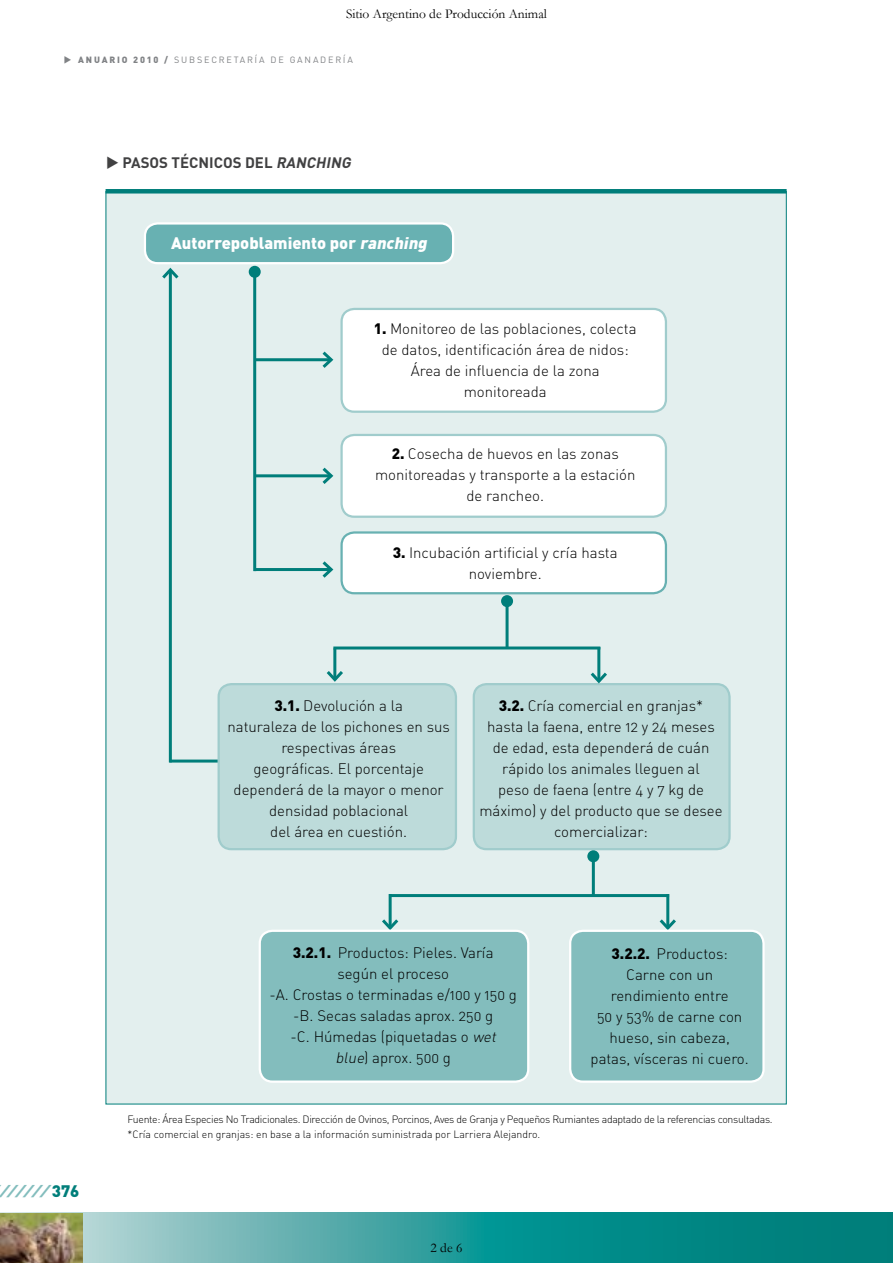
<style>
.page{position:relative;width:893px;height:1263px;background:#fff}
.page>*{position:absolute;margin:0;border:0;box-sizing:border-box;transform-origin:0 0}
.t1{font:900 16.5px "DIN";color:#fff}
.t2{font:italic 900 16.5px "Helvetica Neue";color:#83bdbd}
.t3{font:15px/21px "DIN Light Alternate";color:#000;text-align:center}
.t4{font:700 15px "DIN";color:#414142}
.t5{font:13.5px "Garamond";color:#000}
.t6{font:10.5px/15px "DIN Light Alternate";letter-spacing:-.03em;color:#000}
.t7{font:9px "DIN";letter-spacing:.2em;color:#808285}
.s1{font-weight:900}
.s2{font-style:italic}
.s3{font-family:"DIN";font-weight:900}
.s4{font-family:"DIN";font-style:normal;color:#007e7a}
</style>
<div class="page">
<svg style="left:83px;top:1213px;width:810px;height:50px;background:#349d9c"></svg>
<img style="left:0;top:1213px;width:83px;height:50px">
<div style="left:106px;top:191px;width:681px;height:913px;background:#e3efee;border:1px solid #007e7a"></div>
<hr style="left:106px;top:189px;width:681px;height:4px;background:#007e7a">
<div style="left:145px;top:223px;width:308px;height:40px;background:#68b1b2;border-radius:13px"></div>
<div style="left:144px;top:222px;width:310px;height:42px;border:2px solid #fff;border-radius:13px"></div>
<div style="left:342px;top:309px;width:324px;height:103px;background:#fff;border-radius:13px"></div>
<div style="left:340px;top:308px;width:327px;height:105px;border:2px solid #a0cccc;border-radius:13px"></div>
<div style="left:342px;top:435px;width:324px;height:82px;background:#fff;border-radius:13px"></div>
<div style="left:340px;top:434px;width:327px;height:84px;border:2px solid #a0cccc;border-radius:13px"></div>
<hr style="left:253px;top:272px;width:3px;height:299px;background:#007e7a">
<div style="left:249px;top:266px;width:12px;height:12px;background:#007e7a;border-radius:50%"></div>
<hr style="left:254px;top:358px;width:77px;height:3px;background:#007e7a">
<svg style="left:319px;top:351px;width:15px;height:17px"></svg>
<hr style="left:254px;top:474px;width:77px;height:3px;background:#007e7a">
<svg style="left:319px;top:467px;width:15px;height:17px"></svg>
<hr style="left:254px;top:568px;width:77px;height:3px;background:#007e7a">
<svg style="left:322px;top:561px;width:12px;height:17px"></svg>
<div style="left:342px;top:532px;width:324px;height:61px;background:#fff;border-radius:13px"></div>
<div style="left:340px;top:531px;width:327px;height:63px;border:2px solid #68b1b2;border-radius:13px"></div>
<div style="left:474px;top:684px;width:255px;height:165px;background:#bddbda;border-radius:13px"></div>
<div style="left:473px;top:683px;width:258px;height:167px;border:2px solid #a0cccc;border-radius:13px"></div>
<hr style="left:169px;top:270px;width:3px;height:492px;background:#007e7a">
<svg style="left:162px;top:267px;width:17px;height:15px"></svg>
<hr style="left:592px;top:856px;width:3px;height:41px;background:#007e7a">
<div style="left:587px;top:850px;width:12px;height:12px;background:#007e7a;border-radius:50%"></div>
<hr style="left:666px;top:894px;width:3px;height:34px;background:#007e7a">
<svg style="left:659px;top:916px;width:17px;height:14px"></svg>
<hr style="left:389px;top:894px;width:3px;height:34px;background:#007e7a">
<svg style="left:382px;top:916px;width:17px;height:14px"></svg>
<hr style="left:389px;top:894px;width:280px;height:3px;background:#007e7a">
<hr style="left:506px;top:601px;width:3px;height:46px;background:#007e7a">
<div style="left:501px;top:595px;width:12px;height:12px;background:#007e7a;border-radius:50%"></div>
<hr style="left:597px;top:647px;width:3px;height:34px;background:#007e7a">
<svg style="left:587px;top:669px;width:23px;height:17px"></svg>
<hr style="left:333px;top:648px;width:3px;height:32px;background:#007e7a">
<svg style="left:326px;top:668px;width:17px;height:14px"></svg>
<hr style="left:333px;top:646px;width:267px;height:3px;background:#007e7a">
<hr style="left:169px;top:759px;width:56px;height:3px;background:#007e7a">
<div style="left:219px;top:684px;width:237px;height:165px;background:#bddbda;border-radius:13px"></div>
<div style="left:218px;top:683px;width:239px;height:167px;border:2px solid #a0cccc;border-radius:13px"></div>
<div style="left:260px;top:931px;width:268px;height:150px;background:#83bdbd;border-radius:13px"></div>
<div style="left:259px;top:930px;width:270px;height:153px;border:2px solid #fff;border-radius:13px"></div>
<div style="left:570px;top:931px;width:193px;height:150px;background:#83bdbd;border-radius:13px"></div>
<div style="left:569px;top:930px;width:196px;height:153px;border:2px solid #fff;border-radius:13px"></div>
<p class="t5" style="left:346px;top:4px;width:202px">Sitio Argentino de Producción Animal</p>
<p class="t7" style="left:64px;top:54px;width:291px">◆ <span class="s1">anuario 2010 /</span> SUBSECRETARÍA DE GANADERÍA</p>
<p class="t4" style="left:106px;top:153px;width:249px">◆ PASOS TÉCNI COS DEL <span class="s2">RANCHING</span></p>
<p class="t1" style="left:171px;top:232px;width:261px">Autorrepoblamiento por <span class="s2">ranching</span></p>
<p class="t3" style="left:374px;top:318px;width:264px"><span class="s3">1.</span> Monitoreo de las poblaciones, colecta de datos, identificación área de nidos:<br>Área de influencia de la zona monitoreada</p>
<p class="t3" style="left:375px;top:443px;width:262px"><span class="s3">2.</span> Cosecha de huevos en las zonas monitoreadas y transporte a la estación de rancheo.</p>
<p class="t3" style="left:393px;top:542px;width:226px"><span class="s3">3.</span> I ncubación artificial y cría hasta noviembre.</p>
<p class="t3" style="left:227px;top:695px;width:224px"><span class="s3">3.1.</span> Devolución a la<br>naturaleza de los pichones en sus respectivas áreas<br>geográficas. El porcentaje dependerá de la mayor o menor densidad poblacional<br>del área en cuestión.</p>
<p class="t3" style="left:479px;top:695px;width:245px"><span class="s3">3.2.</span> Cría comercial en granjas* hasta la faena, entre 12 y 24 meses de edad, esta dependerá de cuán rápido los animales lleguen al<br>peso de faena (entre 4 y 7 kg de máximo) y del producto que se desee comercializar:</p>
<p class="t3" style="left:269px;top:942px;width:249px"><span class="s3">3.2.1.</span> Productos: Pieles. Varía<br>según el proceso<br>-A. Crostas o terminadas e/100 y 150 g -B. Secas saladas aprox. 250 g<br>-C. Húmedas (piquetadas o <span class="s2">wet<br>blue</span>) aprox. 500 g</p>
<p class="t3" style="left:591px;top:942px;width:160px"><span class="s3">3.2.2.</span> Productos:<br>Carne con un rendimiento entre<br>50 y 53% de carne con hueso, sin cabeza, patas, vísceras ni cuero.</p>
<p class="t2" style="left:-2px;top:1181px;width:83px">////// <span class="s4">3 7 6</span></p>
<p class="t6" style="left:128px;top:1112px;width:647px">Fuente: Área Especies No Tradicionales. Dirección de Ovinos, Porcinos, Aves de Granja y Pequeños Rumiantes adaptado de la referencias consultadas. *Cría comercial en granjas: en base a la información suministrada por Larriera Alejandro.</p>
<p class="t5" style="left:431px;top:1238px;width:33px">2 de 6</p>
</div>
